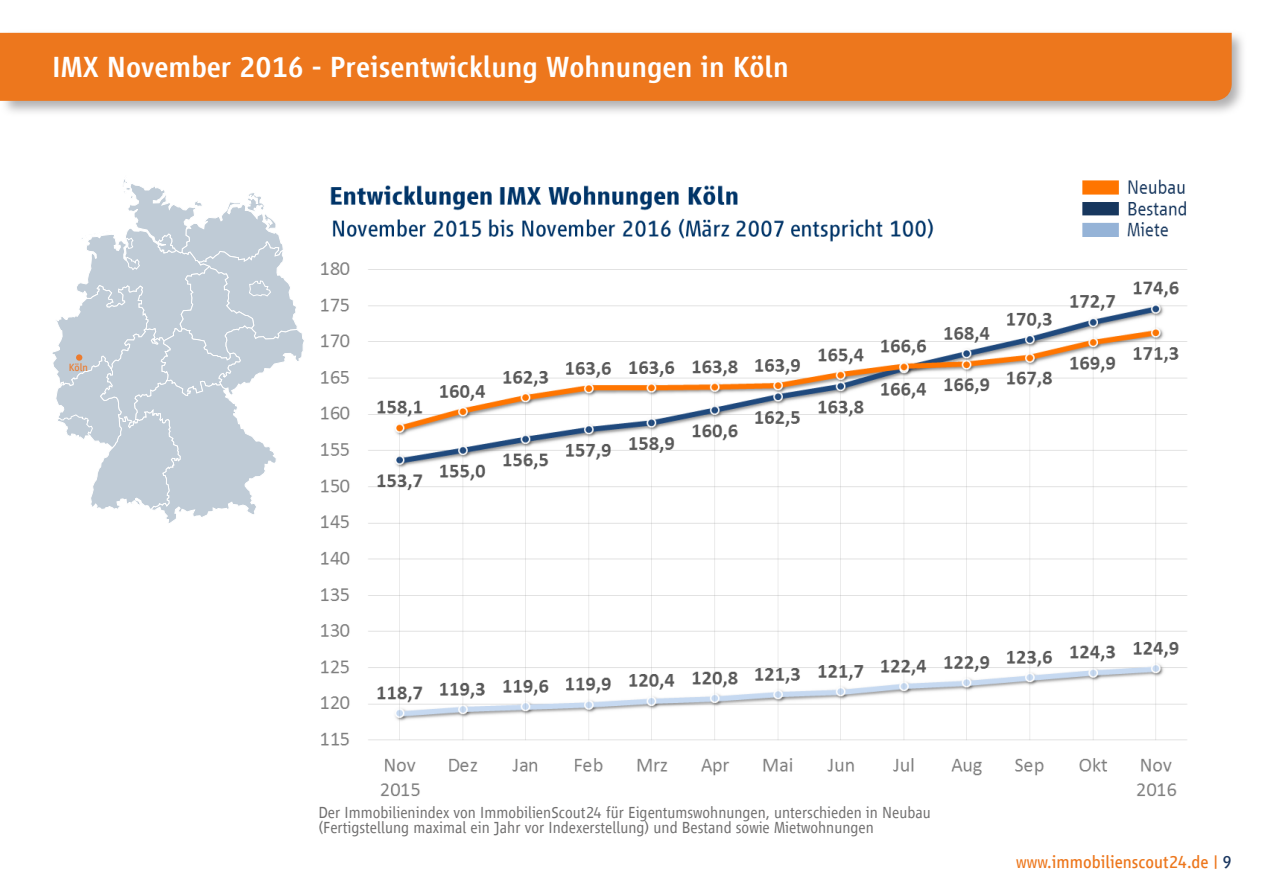
<style>
.page{position:relative;width:1263px;height:893px;background:#fff}
.page>*{position:absolute;margin:0;border:0;box-sizing:border-box;transform-origin:0 0}
.t1{font:500 30px "Scout Vialog";color:#fff}
.t2{font:18px "Scout Vialog";color:#ed771d}
.t3{font:300 16.5px/15px "Scout Vialog";color:#706f6f}
.t4{font:10.8px "Scout Vialog";color:#ec7b2e}
.s1{color:#1b3760}
</style>
<div class="page">
<svg style="left:0;top:32px;width:1243px;height:81px"></svg>
<div style="left:0;top:33px;width:1232px;height:68px;background:#ed771d"></div>
<img style="left:321px;top:179px;width:866px;height:617px">
<svg style="left:52px;top:179px;width:252px;height:344px"></svg>
<div style="left:76px;top:354px;width:6px;height:7px;background:#ec7b2e;border-radius:50%"></div>
<h1 class="t1" style="left:52px;top:50px;width:738px">IMX November 2016 - Preisentwicklung Wohnungen in Köln</h1>
<p class="t4" style="left:69px;top:362px;width:21px">Köln</p>
<p class="t3" style="left:318px;top:805px;width:614px">Der Immobilienindex von ImmobilienScout24 für Eigentumswohnungen, unterschieden in Neubau (Fertigstellung maximal ein Jahr vor Indexerstellung) und Bestand sowie Mietwohnungen</p>
<p class="t2" style="left:1016px;top:852px;width:217px">www.immobilienscout24.de | <span class="s1">9</span></p>
</div>
